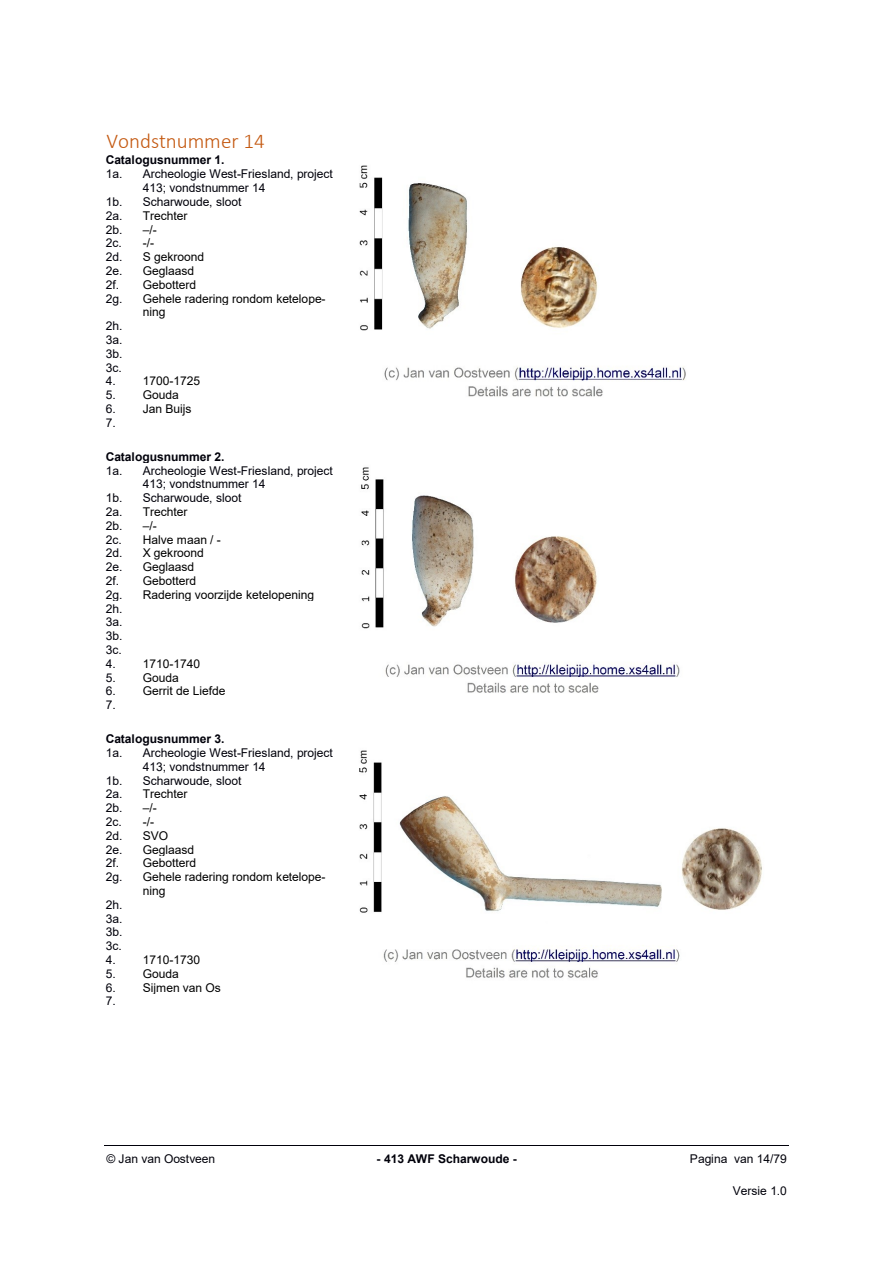
<style>
.page{position:relative;width:893px;height:1263px;background:#fff}
.page>*{position:absolute;margin:0;border:0;box-sizing:border-box;transform-origin:0 0}
.t1{font:300 21px "Calibri";color:#c45911}
.t2{font:12px/13.6px "Arial";letter-spacing:-.005em;color:#00000a}
.t3{font:12px/13.6px "Arial";letter-spacing:-.005em;color:#000}
.t4{font:700 12px "Arial";color:#00000a}
</style>
<div class="page">
<hr style="left:104px;top:1145px;width:685px;height:1px;background:#00000a">
<img style="left:359px;top:165px;width:327px;height:232px">
<img style="left:361px;top:467px;width:319px;height:226px">
<img style="left:359px;top:750px;width:403px;height:228px">
<h2 class="t1" style="left:106px;top:132px;width:160px">Vondstnummer 14</h2>
<p class="t4" style="left:106px;top:154px;width:120px">Catalogusnummer 1.</p>
<p class="t2" style="left:106px;top:167px;width:18px">1a.</p>
<p class="t2" style="left:143px;top:167px;width:192px">Archeologie West-Friesland, project<br>413; vondstnummer 14</p>
<p class="t2" style="left:106px;top:195px;width:18px">1b.</p>
<p class="t2" style="left:143px;top:195px;width:100px">Scharwoude, sloot</p>
<p class="t2" style="left:106px;top:209px;width:18px">2a.</p>
<p class="t3" style="left:143px;top:209px;width:46px">Trechter</p>
<p class="t2" style="left:106px;top:222px;width:18px">2b.</p>
<p class="t3" style="left:143px;top:222px;width:16px">–/-</p>
<p class="t2" style="left:106px;top:236px;width:18px">2c.</p>
<p class="t3" style="left:143px;top:236px;width:13px">-/-</p>
<p class="t2" style="left:106px;top:250px;width:18px">2d.</p>
<p class="t3" style="left:143px;top:250px;width:63px">S gekroond</p>
<p class="t2" style="left:106px;top:264px;width:18px">2e.</p>
<p class="t3" style="left:143px;top:264px;width:53px">Geglaasd</p>
<p class="t2" style="left:106px;top:278px;width:15px">2f.</p>
<p class="t3" style="left:143px;top:278px;width:55px">Gebotterd</p>
<p class="t2" style="left:106px;top:292px;width:18px">2g.</p>
<p class="t3" style="left:143px;top:292px;width:184px">Gehele radering rondom ketelope&shy;ning</p>
<p class="t2" style="left:106px;top:319px;width:18px">2h.</p>
<p class="t2" style="left:106px;top:333px;width:18px">3a.</p>
<p class="t2" style="left:106px;top:347px;width:18px">3b.</p>
<p class="t2" style="left:106px;top:361px;width:18px">3c.</p>
<p class="t2" style="left:106px;top:374px;width:12px">4.</p>
<p class="t3" style="left:143px;top:374px;width:59px">1700-1725</p>
<p class="t2" style="left:106px;top:388px;width:12px">5.</p>
<p class="t3" style="left:143px;top:388px;width:38px">Gouda</p>
<p class="t2" style="left:106px;top:402px;width:12px">6.</p>
<p class="t3" style="left:143px;top:402px;width:50px">Jan Buijs</p>
<p class="t2" style="left:106px;top:416px;width:12px">7.</p>
<p class="t4" style="left:106px;top:450px;width:120px">Catalogusnummer 2.</p>
<p class="t2" style="left:106px;top:464px;width:18px">1a.</p>
<p class="t2" style="left:143px;top:464px;width:192px">Archeologie West-Friesland, project<br>413; vondstnummer 14</p>
<p class="t2" style="left:106px;top:491px;width:18px">1b.</p>
<p class="t2" style="left:143px;top:491px;width:100px">Scharwoude, sloot</p>
<p class="t2" style="left:106px;top:505px;width:18px">2a.</p>
<p class="t3" style="left:143px;top:505px;width:46px">Trechter</p>
<p class="t2" style="left:106px;top:519px;width:18px">2b.</p>
<p class="t3" style="left:143px;top:519px;width:16px">–/-</p>
<p class="t2" style="left:106px;top:532px;width:18px">2c.</p>
<p class="t3" style="left:143px;top:532px;width:80px">Halve maan / -</p>
<p class="t2" style="left:106px;top:546px;width:18px">2d.</p>
<p class="t3" style="left:143px;top:546px;width:63px">X gekroond</p>
<p class="t2" style="left:106px;top:560px;width:18px">2e.</p>
<p class="t3" style="left:143px;top:560px;width:53px">Geglaasd</p>
<p class="t2" style="left:106px;top:574px;width:15px">2f.</p>
<p class="t3" style="left:143px;top:574px;width:55px">Gebotterd</p>
<p class="t2" style="left:106px;top:588px;width:18px">2g.</p>
<p class="t3" style="left:143px;top:588px;width:173px">Radering voorzijde ketelopening</p>
<p class="t2" style="left:106px;top:601px;width:18px">2h.</p>
<p class="t2" style="left:106px;top:615px;width:18px">3a.</p>
<p class="t2" style="left:106px;top:629px;width:18px">3b.</p>
<p class="t2" style="left:106px;top:643px;width:18px">3c.</p>
<p class="t2" style="left:106px;top:657px;width:12px">4.</p>
<p class="t3" style="left:143px;top:657px;width:59px">1710-1740</p>
<p class="t2" style="left:106px;top:671px;width:12px">5.</p>
<p class="t3" style="left:143px;top:671px;width:38px">Gouda</p>
<p class="t2" style="left:106px;top:684px;width:12px">6.</p>
<p class="t3" style="left:143px;top:684px;width:84px">Gerrit de Liefde</p>
<p class="t2" style="left:106px;top:698px;width:12px">7.</p>
<p class="t4" style="left:106px;top:732px;width:120px">Catalogusnummer 3.</p>
<p class="t2" style="left:106px;top:746px;width:18px">1a.</p>
<p class="t2" style="left:143px;top:746px;width:192px">Archeologie West-Friesland, project<br>413; vondstnummer 14</p>
<p class="t2" style="left:106px;top:774px;width:18px">1b.</p>
<p class="t2" style="left:143px;top:774px;width:100px">Scharwoude, sloot</p>
<p class="t2" style="left:106px;top:787px;width:18px">2a.</p>
<p class="t3" style="left:143px;top:787px;width:46px">Trechter</p>
<p class="t2" style="left:106px;top:801px;width:18px">2b.</p>
<p class="t3" style="left:143px;top:801px;width:16px">–/-</p>
<p class="t2" style="left:106px;top:815px;width:18px">2c.</p>
<p class="t3" style="left:143px;top:815px;width:13px">-/-</p>
<p class="t2" style="left:106px;top:829px;width:18px">2d.</p>
<p class="t3" style="left:143px;top:829px;width:27px">SVO</p>
<p class="t2" style="left:106px;top:843px;width:18px">2e.</p>
<p class="t3" style="left:143px;top:843px;width:53px">Geglaasd</p>
<p class="t2" style="left:106px;top:856px;width:15px">2f.</p>
<p class="t3" style="left:143px;top:856px;width:55px">Gebotterd</p>
<p class="t2" style="left:106px;top:870px;width:18px">2g.</p>
<p class="t3" style="left:143px;top:870px;width:184px">Gehele radering rondom ketelope&shy;ning</p>
<p class="t2" style="left:106px;top:898px;width:18px">2h.</p>
<p class="t2" style="left:106px;top:911px;width:18px">3a.</p>
<p class="t2" style="left:106px;top:925px;width:18px">3b.</p>
<p class="t2" style="left:106px;top:939px;width:18px">3c.</p>
<p class="t2" style="left:106px;top:953px;width:12px">4.</p>
<p class="t3" style="left:143px;top:953px;width:59px">1710-1730</p>
<p class="t2" style="left:106px;top:967px;width:12px">5.</p>
<p class="t3" style="left:143px;top:967px;width:38px">Gouda</p>
<p class="t2" style="left:106px;top:980px;width:12px">6.</p>
<p class="t3" style="left:143px;top:980px;width:80px">Sijmen van Os</p>
<p class="t2" style="left:106px;top:994px;width:12px">7.</p>
<p class="t2" style="left:106px;top:1152px;width:110px">© Jan van Oostveen</p>
<p class="t4" style="left:377px;top:1152px;width:142px">- 413 AWF Scharwoude -</p>
<p class="t2" style="left:690px;top:1152px;width:98px">Pagina van 14/79</p>
<p class="t2" style="left:733px;top:1184px;width:56px">Versie 1.0</p>
</div>
